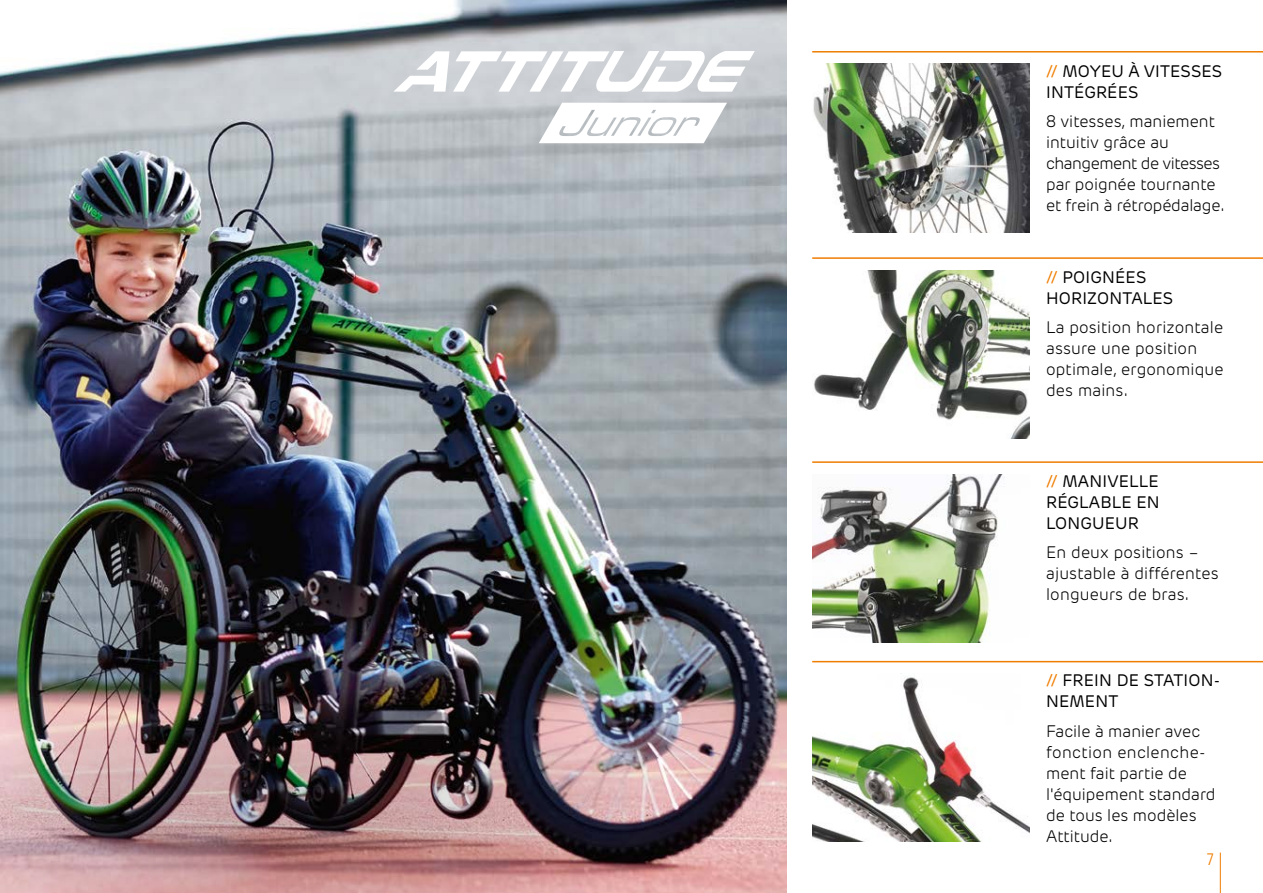
<style>
.page{position:relative;width:1263px;height:893px;background:#fff}
.page>*{position:absolute;margin:0;border:0;box-sizing:border-box;transform-origin:0 0}
.t1{font:300 16.5px/21px "New Rubrik Edge";color:#000}
.t2{font:16.5px/21px "New Rubrik Edge";letter-spacing:.01em;color:#000}
.t3{font:16.5px "Univers Com 47 Light Cond";color:#ef7d00}
.s1{color:#ef7d00}
</style>
<div class="page">
<img style="left:0;top:0;width:787px;height:893px">
<img style="left:0;top:706px;width:695px;height:187px">
<svg style="left:393px;top:51px;width:362px;height:41px"></svg>
<svg style="left:539px;top:103px;width:188px;height:40px"></svg>
<img style="left:813px;top:64px;width:216px;height:168px">
<hr style="left:812px;top:51px;width:451px;height:2px;background:#ef7d00">
<img style="left:812px;top:677px;width:217px;height:165px">
<hr style="left:812px;top:661px;width:451px;height:1px;background:#ef7d00">
<img style="left:812px;top:474px;width:193px;height:168px">
<hr style="left:812px;top:461px;width:451px;height:2px;background:#ef7d00">
<img style="left:814px;top:270px;width:215px;height:168px">
<hr style="left:812px;top:257px;width:451px;height:2px;background:#ef7d00">
<hr style="left:1220px;top:852px;width:1px;height:41px;background:#ef7d00">
<p class="t2" style="left:1046px;top:60px;width:178px"><span class="s1">//</span> MOYEU À VITESSES<br>INTÉGRÉES</p>
<p class="t1" style="left:1046px;top:111px;width:180px">8 vitesses, maniement intuitiv grâce au changement de vitesses par poignée tournante et frein à rétropédalage.</p>
<p class="t2" style="left:1046px;top:267px;width:129px"><span class="s1">//</span> POIGNÉES<br>HORIZONTALES</p>
<p class="t1" style="left:1046px;top:317px;width:179px">La position horizontale assure une position optimale, ergonomique des mains.</p>
<p class="t2" style="left:1046px;top:471px;width:115px;text-align:justify"><span class="s1">//</span> MANIVELLE RÉGLABLE EN LONGUEUR</p>
<p class="t1" style="left:1046px;top:542px;width:174px">En deux positions – ajustable à différentes longueurs de bras.</p>
<p class="t2" style="left:1046px;top:670px;width:175px"><span class="s1">//</span> FREIN DE STATION-<br>NEMENT</p>
<p class="t1" style="left:1046px;top:721px;width:171px">Facile à manier avec fonction enclenche&shy;ment fait partie de l'équipement standard de tous les modèles<br>Attitude.</p>
<p class="t3" style="left:1207px;top:849px;width:9px">7</p>
</div>
